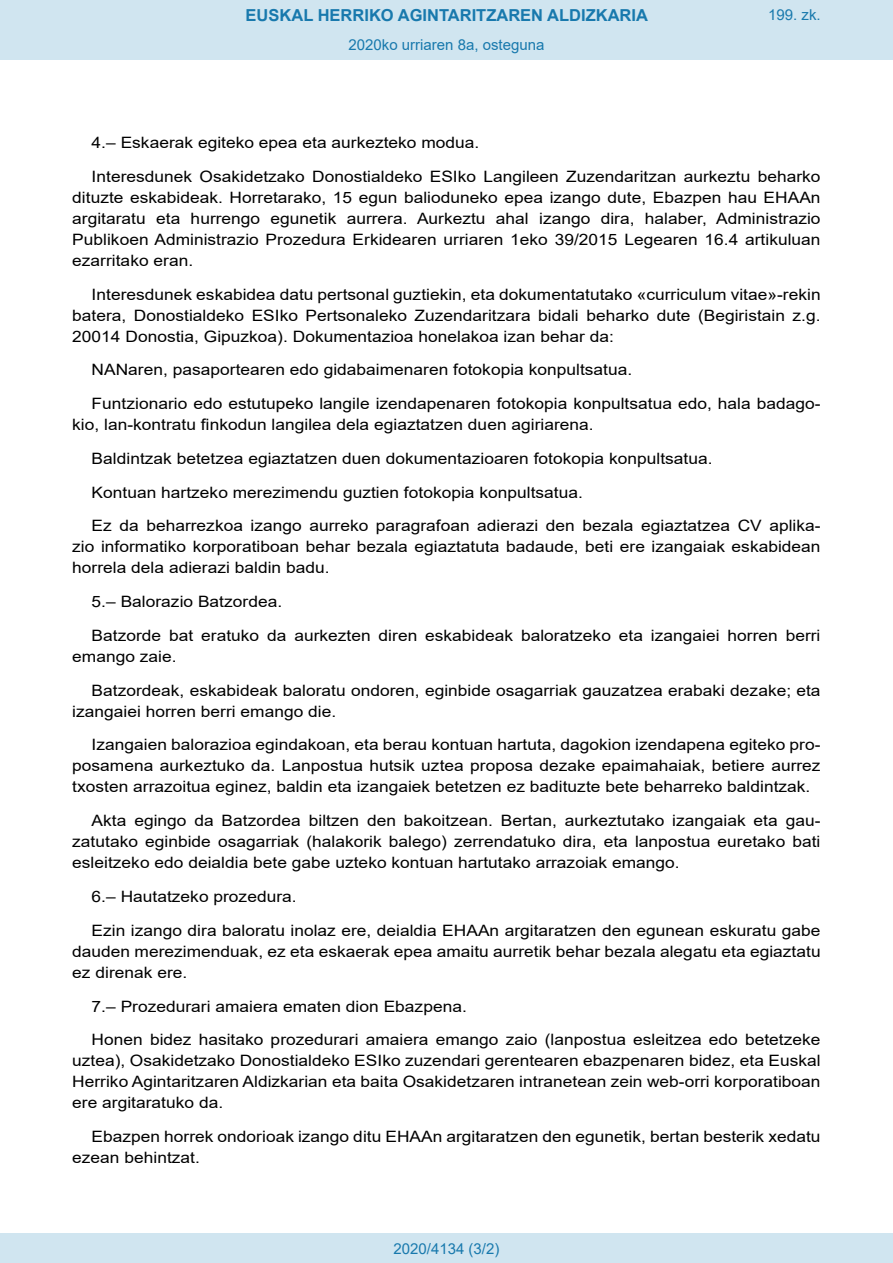
<style>
.page{position:relative;width:893px;height:1263px;background:#fff}
.page>*{position:absolute;margin:0;border:0;box-sizing:border-box;transform-origin:0 0}
.t1{font:700 16.5px "Arial";color:#1879ad}
.BOPVDetalle{font:15.6px/21px "Arial";color:#000;text-align:justify;scale:1.11 1}
.Paginacion_Centro{font:15px "Arial";color:#1879ad}
</style>
<div class="page">
<div style="left:0;top:0;width:893px;height:60px;background:#d0e5f0"></div>
<div style="left:0;top:1233px;width:893px;height:30px;background:#d0e5f0"></div>
<p class="t1" style="left:246px;top:3px;width:404px">EUSKAL HERRIKO AGINTARITZAREN ALDIZKARIA</p>
<p class="Paginacion_Centro" style="left:348px;top:35px;width:197px">2020ko urriaren 8a, osteguna</p>
<p class="Paginacion_Centro" style="left:768px;top:5px;width:54px">199. zk.</p>
<p class="BOPVDetalle" style="left:92px;top:132px;width:351px">4.– Eskaerak egiteko epea eta aurkezteko modua.</p>
<p class="BOPVDetalle" style="left:72px;top:166px;width:676px;text-indent:19px">Interesdunek Osakidetzako Donostialdeko ESIko Langileen Zuzendaritzan aurkeztu beharko dituzte eskabideak. Horretarako, 15 egun balioduneko epea izango dute, Ebazpen hau EHAAn argitaratu eta hurrengo egunetik aurrera. Aurkeztu ahal izango dira, halaber, Administrazio Publikoen Administrazio Prozedura Erkidearen urriaren 1eko 39/2015 Legearen 16.4 artikuluan ezarritako eran.</p>
<p class="BOPVDetalle" style="left:72px;top:284px;width:676px;text-indent:19px">Interesdunek eskabidea datu pertsonal guztiekin, eta dokumentatutako «curriculum vitae»-rekin batera, Donostialdeko ESIko Pertsonaleko Zuzendaritzara bidali beharko dute (Begiristain z.g.<br>20014 Donostia, Gipuzkoa). Dokumentazioa honelakoa izan behar da:</p>
<p class="BOPVDetalle" style="left:92px;top:359px;width:488px">NANaren, pasaportearen edo gidabaimenaren fotokopia konpultsatua.</p>
<p class="BOPVDetalle" style="left:72px;top:393px;width:676px;text-indent:19px">Funtzionario edo estutupeko langile izendapenaren fotokopia konpultsatua edo, hala badago&shy;kio, lan-kontratu finkodun langilea dela egiaztatzen duen agiriarena.</p>
<p class="BOPVDetalle" style="left:92px;top:448px;width:561px">Baldintzak betetzea egiaztatzen duen dokumentazioaren fotokopia konpultsatua.</p>
<p class="BOPVDetalle" style="left:92px;top:482px;width:444px">Kontuan hartzeko merezimendu guztien fotokopia konpultsatua.</p>
<p class="BOPVDetalle" style="left:72px;top:515px;width:676px;text-indent:19px">Ez da beharrezkoa izango aurreko paragrafoan adierazi den bezala egiaztatzea CV aplika&shy;zio informatiko korporatiboan behar bezala egiaztatuta badaude, beti ere izangaiak eskabidean horrela dela adierazi baldin badu.</p>
<p class="BOPVDetalle" style="left:92px;top:591px;width:173px">5.– Balorazio Batzordea.</p>
<p class="BOPVDetalle" style="left:72px;top:625px;width:676px;text-indent:19px">Batzorde bat eratuko da aurkezten diren eskabideak baloratzeko eta izangaiei horren berri emango zaie.</p>
<p class="BOPVDetalle" style="left:72px;top:680px;width:676px;text-indent:19px">Batzordeak, eskabideak baloratu ondoren, eginbide osagarriak gauzatzea erabaki dezake; eta izangaiei horren berri emango die.</p>
<p class="BOPVDetalle" style="left:72px;top:734px;width:676px;text-indent:19px">Izangaien balorazioa egindakoan, eta berau kontuan hartuta, dagokion izendapena egiteko pro&shy;posamena aurkeztuko da. Lanpostua hutsik uztea proposa dezake epaimahaiak, betiere aurrez txosten arrazoitua eginez, baldin eta izangaiek betetzen ez badituzte bete beharreko baldintzak.</p>
<p class="BOPVDetalle" style="left:72px;top:810px;width:676px;text-indent:19px">Akta egingo da Batzordea biltzen den bakoitzean. Bertan, aurkeztutako izangaiak eta gau&shy;zatutako eginbide osagarriak (halakorik balego) zerrendatuko dira, eta lanpostua euretako bati esleitzeko edo deialdia bete gabe uzteko kontuan hartutako arrazoiak emango.</p>
<p class="BOPVDetalle" style="left:92px;top:886px;width:186px">6.– Hautatzeko prozedura.</p>
<p class="BOPVDetalle" style="left:72px;top:920px;width:676px;text-indent:19px">Ezin izango dira baloratu inolaz ere, deialdia EHAAn argitaratzen den egunean eskuratu gabe dauden merezimenduak, ez eta eskaerak epea amaitu aurretik behar bezala alegatu eta egiaztatu ez direnak ere.</p>
<p class="BOPVDetalle" style="left:92px;top:995px;width:339px">7.– Prozedurari amaiera ematen dion Ebazpena.</p>
<p class="BOPVDetalle" style="left:72px;top:1029px;width:676px;text-indent:19px">Honen bidez hasitako prozedurari amaiera emango zaio (lanpostua esleitzea edo betetzeke uztea), Osakidetzako Donostialdeko ESIko zuzendari gerentearen ebazpenaren bidez, eta Euskal Herriko Agintaritzaren Aldizkarian eta baita Osakidetzaren intranetean zein web-orri korporatiboan ere argitaratuko da.</p>
<p class="BOPVDetalle" style="left:72px;top:1126px;width:676px;text-indent:19px">Ebazpen horrek ondorioak izango ditu EHAAn argitaratzen den egunetik, bertan besterik xedatu ezean behintzat.</p>
<p class="Paginacion_Centro" style="left:393px;top:1238px;width:107px">2020/4134 (3/2)</p>
</div>
